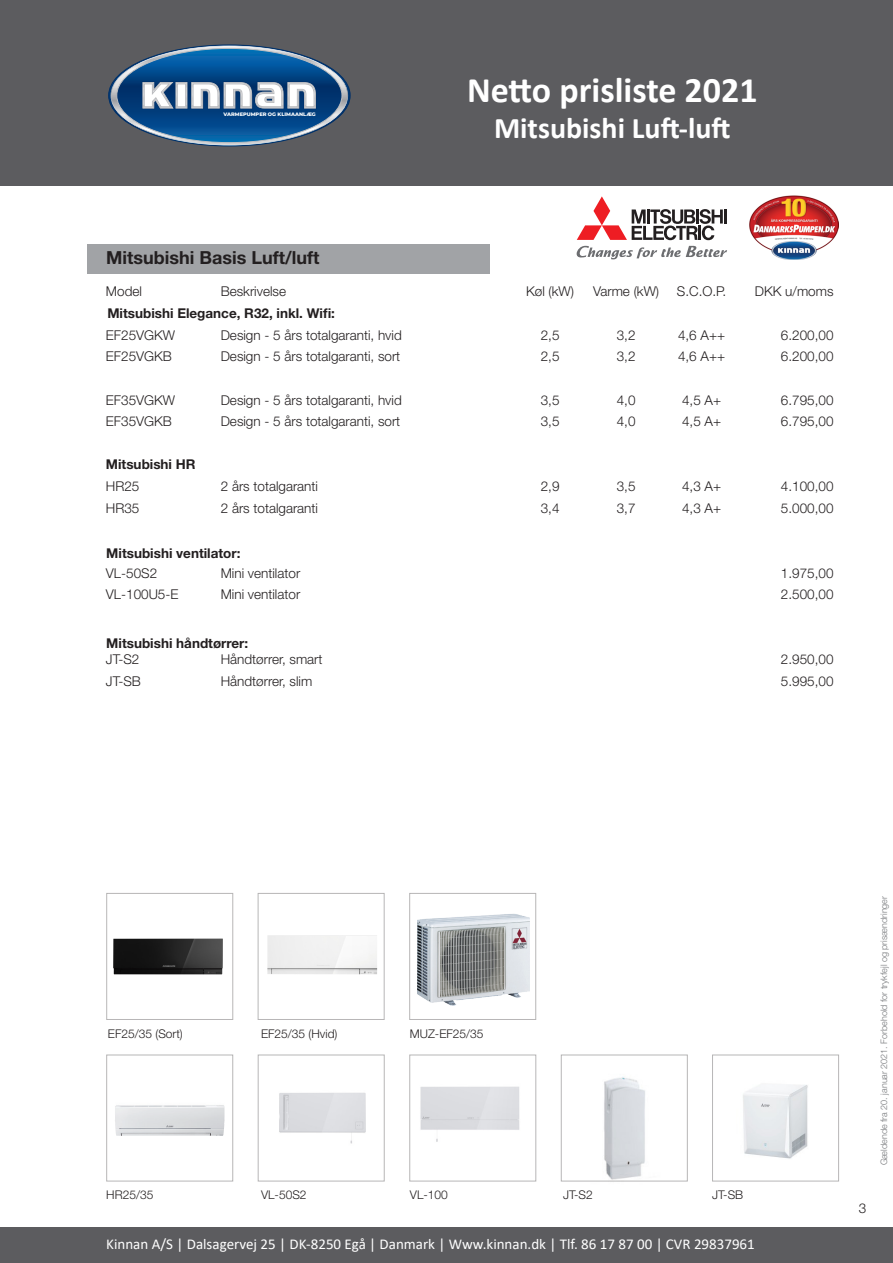
<style>
.page{position:relative;width:893px;height:1263px;background:#fff}
.page>*{position:absolute;margin:0;border:0;box-sizing:border-box;transform-origin:0 0}
.t1{font:700 36px "Calibri";color:#fff}
.t2{font:700 30px "Calibri";color:#fff}
.Paragraph_Style_1{font:700 18px "Helvetica Neue LT Std";color:#231f20}
.t3{font:15px "Calibri";color:#fff}
.Prisliste_tabel{font:300 13.5px "Helvetica Neue LT Std";color:#231f20}
.Pris{font:300 13.5px "Helvetica Neue LT Std";color:#231f20}
.Tabel_produkt{font:700 13.5px "Helvetica Neue LT Std";color:#231f20}
.Prisliste_tabel-2{font:700 13.5px "Helvetica Neue LT Std";color:#231f20}
.Produktbillede_tekst{font:300 12px "Helvetica Neue LT Std";color:#231f20}
.t4{font:300 9px "Helvetica Neue LT Std";color:#76787b}
.t5{font:800 5.1px "Montserrat";color:#fff}
</style>
<div class="page">
<div style="left:0;top:0;width:893px;height:186px;background:#5c5c5f"></div>
<svg style="left:109px;top:45px;width:241px;height:101px"></svg>
<div style="left:0;top:1227px;width:893px;height:36px;background:#5c5c5f"></div>
<div style="left:87px;top:244px;width:403px;height:30px;background:#a1a3a6"></div>
<svg style="left:577px;top:246px;width:150px;height:13px"></svg>
<hr style="left:724px;top:209px;width:3px;height:15px;background:#231f20">
<svg style="left:577px;top:196px;width:146px;height:44px"></svg>
<img style="left:750px;top:195px;width:89px;height:64px">
<img style="left:115px;top:1105px;width:110px;height:31px">
<img style="left:279px;top:1092px;width:87px;height:52px">
<img style="left:420px;top:1086px;width:100px;height:56px">
<img style="left:560px;top:1068px;width:128px;height:114px">
<img style="left:743px;top:1085px;width:65px;height:74px">
<img style="left:113px;top:938px;width:110px;height:36px">
<img style="left:267px;top:936px;width:110px;height:38px">
<img style="left:417px;top:914px;width:112px;height:92px">
<p class="t5" style="left:224px;top:111px;width:94px">VARMEPUMPER OG KLIMAANLÆG</p>
<h1 class="t1" style="left:467px;top:64px;width:292px">Netto prisliste 2021</h1>
<h2 class="t2" style="left:494px;top:106px;width:238px">Mitsubishi Luft-luft</h2>
<p class="Paragraph_Style_1" style="left:106px;top:246px;width:215px">Mitsubishi Basis Luft/luft</p>
<p class="Prisliste_tabel" style="left:106px;top:283px;width:38px">Model</p>
<p class="Prisliste_tabel" style="left:221px;top:283px;width:67px">Beskrivelse</p>
<p class="Prisliste_tabel" style="left:526px;top:283px;width:50px">Køl (kW)</p>
<p class="Prisliste_tabel" style="left:593px;top:283px;width:68px">Varme (kW)</p>
<p class="Prisliste_tabel" style="left:677px;top:283px;width:51px">S.C.O.P.</p>
<p class="Pris" style="left:755px;top:283px;width:80px">DKK u/moms</p>
<p class="Prisliste_tabel" style="left:106px;top:326px;width:71px">EF25VGKW</p>
<p class="Prisliste_tabel" style="left:221px;top:326px;width:183px">Design - 5 års totalgaranti, hvid</p>
<p class="Prisliste_tabel" style="left:541px;top:326px;width:20px">2,5</p>
<p class="Prisliste_tabel" style="left:617px;top:326px;width:20px">3,2</p>
<p class="Prisliste_tabel" style="left:678px;top:326px;width:49px">4,6 A++</p>
<p class="Pris" style="left:781px;top:326px;width:54px">6.200,00</p>
<p class="Prisliste_tabel" style="left:106px;top:348px;width:68px">EF25VGKB</p>
<p class="Prisliste_tabel" style="left:221px;top:348px;width:181px">Design - 5 års totalgaranti, sort</p>
<p class="Prisliste_tabel" style="left:541px;top:348px;width:20px">2,5</p>
<p class="Prisliste_tabel" style="left:617px;top:348px;width:20px">3,2</p>
<p class="Prisliste_tabel" style="left:678px;top:348px;width:49px">4,6 A++</p>
<p class="Pris" style="left:781px;top:348px;width:54px">6.200,00</p>
<p class="Prisliste_tabel" style="left:106px;top:391px;width:71px">EF35VGKW</p>
<p class="Prisliste_tabel" style="left:221px;top:391px;width:183px">Design - 5 års totalgaranti, hvid</p>
<p class="Prisliste_tabel" style="left:541px;top:391px;width:20px">3,5</p>
<p class="Prisliste_tabel" style="left:617px;top:391px;width:20px">4,0</p>
<p class="Prisliste_tabel" style="left:682px;top:391px;width:41px">4,5 A+</p>
<p class="Pris" style="left:781px;top:391px;width:54px">6.795,00</p>
<p class="Prisliste_tabel" style="left:106px;top:413px;width:68px">EF35VGKB</p>
<p class="Prisliste_tabel" style="left:221px;top:413px;width:181px">Design - 5 års totalgaranti, sort</p>
<p class="Prisliste_tabel" style="left:541px;top:413px;width:20px">3,5</p>
<p class="Prisliste_tabel" style="left:617px;top:413px;width:20px">4,0</p>
<p class="Prisliste_tabel" style="left:682px;top:413px;width:41px">4,5 A+</p>
<p class="Pris" style="left:781px;top:413px;width:54px">6.795,00</p>
<p class="Prisliste_tabel-2" style="left:106px;top:456px;width:91px">Mitsubishi HR</p>
<p class="Prisliste_tabel" style="left:106px;top:478px;width:35px">HR25</p>
<p class="Prisliste_tabel" style="left:221px;top:478px;width:99px">2 års totalgaranti</p>
<p class="Prisliste_tabel" style="left:541px;top:478px;width:20px">2,9</p>
<p class="Prisliste_tabel" style="left:617px;top:478px;width:20px">3,5</p>
<p class="Prisliste_tabel" style="left:682px;top:478px;width:41px">4,3 A+</p>
<p class="Pris" style="left:781px;top:478px;width:54px">4.100,00</p>
<p class="Prisliste_tabel" style="left:106px;top:500px;width:35px">HR35</p>
<p class="Prisliste_tabel" style="left:221px;top:500px;width:99px">2 års totalgaranti</p>
<p class="Prisliste_tabel" style="left:541px;top:500px;width:20px">3,4</p>
<p class="Prisliste_tabel" style="left:617px;top:500px;width:20px">3,7</p>
<p class="Prisliste_tabel" style="left:682px;top:500px;width:41px">4,3 A+</p>
<p class="Pris" style="left:781px;top:500px;width:54px">5.000,00</p>
<p class="Tabel_produkt" style="left:107px;top:305px;width:229px">Mitsubishi Elegance, R32, inkl. Wifi:</p>
<p class="Tabel_produkt" style="left:106px;top:545px;width:136px">Mitsubishi ventilator:</p>
<p class="Prisliste_tabel" style="left:106px;top:565px;width:53px">VL-50S2</p>
<p class="Prisliste_tabel" style="left:221px;top:565px;width:81px">Mini ventilator</p>
<p class="Pris" style="left:781px;top:565px;width:54px">1.975,00</p>
<p class="Prisliste_tabel" style="left:106px;top:586px;width:74px">VL-100U5-E</p>
<p class="Prisliste_tabel" style="left:221px;top:586px;width:81px">Mini ventilator</p>
<p class="Pris" style="left:781px;top:586px;width:54px">2.500,00</p>
<p class="Tabel_produkt" style="left:106px;top:634px;width:143px">Mitsubishi håndtørrer:</p>
<p class="Prisliste_tabel" style="left:106px;top:651px;width:35px">JT-S2</p>
<p class="Prisliste_tabel" style="left:221px;top:651px;width:103px">Håndtørrer, smart</p>
<p class="Pris" style="left:781px;top:651px;width:54px">2.950,00</p>
<p class="Prisliste_tabel" style="left:106px;top:673px;width:37px">JT-SB</p>
<p class="Prisliste_tabel" style="left:221px;top:673px;width:93px">Håndtørrer, slim</p>
<p class="Pris" style="left:781px;top:673px;width:54px">5.995,00</p>
<p class="Produktbillede_tekst" style="left:108px;top:1026px;width:76px">EF25/35 (Sort)</p>
<p class="Produktbillede_tekst" style="left:261px;top:1026px;width:78px">EF25/35 (Hvid)</p>
<p class="Produktbillede_tekst" style="left:410px;top:1026px;width:75px">MUZ-EF25/35</p>
<p class="Produktbillede_tekst" style="left:106px;top:1188px;width:49px">HR25/35</p>
<p class="Produktbillede_tekst" style="left:261px;top:1188px;width:47px">VL-50S2</p>
<p class="Produktbillede_tekst" style="left:410px;top:1188px;width:40px">VL-100</p>
<p class="Produktbillede_tekst" style="left:563px;top:1188px;width:31px">JT-S2</p>
<p class="Produktbillede_tekst" style="left:712px;top:1188px;width:33px">JT-SB</p>
<p class="t3" style="left:106px;top:1233px;width:650px">Kinnan A/S | Dalsagervej 25 | DK-8250 Egå | Danmark | Www.kinnan.dk | Tlf. 86 17 87 00 | CVR 29837961</p>
<p class="t4" style="left:878px;top:1165px;width:271px;rotate:-90deg">Gældende fra 20. januar 2021. Forbehold for trykfejl og prisændringer</p>
<p class="Prisliste_tabel" style="left:859px;top:1200px;width:9px">3</p>
</div>
